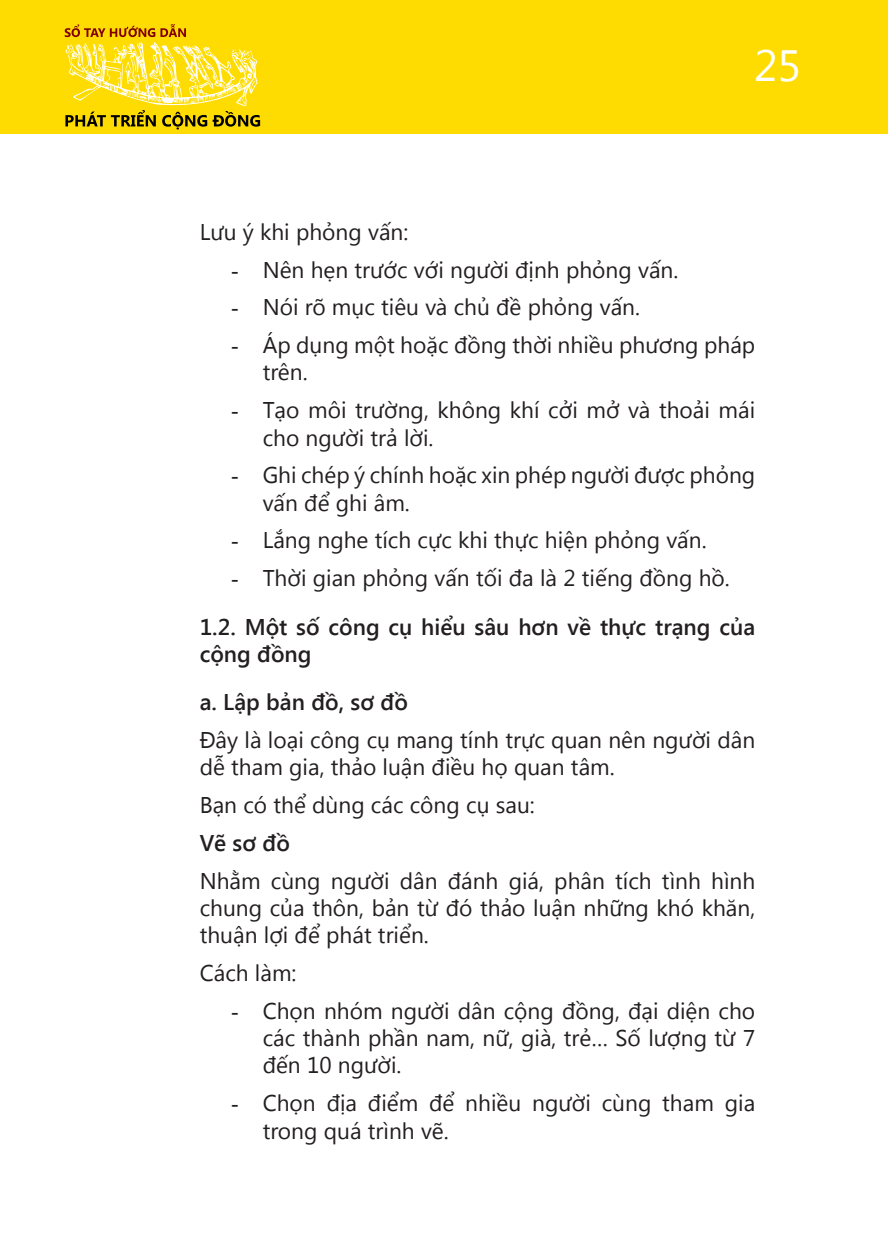
<style>
.page{position:relative;width:888px;height:1260px;background:#fff}
.page>*{position:absolute;margin:0;border:0;box-sizing:border-box;transform-origin:0 0}
.t1{font:43.75px "Segoe UI";color:#fff}
.Text{font:22.75px/27.3px "Segoe UI";color:#231f20}
.Heading_3{font:600 22.75px/27.3px "Segoe UI";color:#231f20}
.Heading_3-2{font:22.75px "Segoe UI";color:#231f20}
.Text-2{font:600 22.75px "Segoe UI";color:#231f20}
.s1{font-family:"Times New Roman"}
</style>
<div class="page">
<div style="left:0;top:0;width:10px;height:134px;background:#ffdc01"></div>
<div style="left:10px;top:0;width:878px;height:134px;background:#ffdc01"></div>
<svg style="left:65px;top:24px;width:195px;height:106px"></svg>
<h1 class="t1" style="left:754px;top:36px;width:49px">25</h1>
<p class="Heading_3-2" style="left:200px;top:216px;width:210px">Lưu ý khi phỏng vấn:</p>
<p class="Text" style="left:231px;top:255px;width:449px"><span class="s1">-</span> Nên hẹn trước với người định phỏng vấn.</p>
<p class="Text" style="left:231px;top:293px;width:410px"><span class="s1">-</span> Nói rõ mục tiêu và chủ đề phỏng vấn.</p>
<p class="Text" style="left:263px;top:330px;width:494px;text-indent:-32px"><span class="s1">-</span> Áp dụng một hoặc đồng thời nhiều phương pháp trên.</p>
<p class="Text" style="left:263px;top:396px;width:494px;text-indent:-32px"><span class="s1">-</span> Tạo môi trường, không khí cởi mở và thoải mái cho người trả lời.</p>
<p class="Text" style="left:263px;top:461px;width:494px;text-indent:-32px"><span class="s1">-</span> Ghi chép ý chính hoặc xin phép người được phỏng vấn để ghi âm.</p>
<p class="Text" style="left:231px;top:526px;width:477px"><span class="s1">-</span> Lắng nghe tích cực khi thực hiện phỏng vấn.</p>
<p class="Text" style="left:231px;top:564px;width:500px"><span class="s1">-</span> Thời gian phỏng vấn tối đa là 2 tiếng đồng hồ.</p>
<p class="Heading_3" style="left:200px;top:612px;width:557px">1.2. Một số công cụ hiểu sâu hơn về thực trạng của cộng đồng</p>
<p class="Heading_3" style="left:200px;top:687px;width:209px">a. Lập bản đồ, sơ đồ</p>
<p class="Text" style="left:200px;top:725px;width:557px">Đây là loại công cụ mang tính trực quan nên người dân dễ tham gia, thảo luận điều họ quan tâm.</p>
<p class="Text" style="left:200px;top:790px;width:337px">Bạn có thể dùng các công cụ sau:</p>
<p class="Text-2" style="left:200px;top:827px;width:91px">Vẽ sơ đồ</p>
<p class="Text" style="left:200px;top:866px;width:557px;text-align:justify">Nhằm cùng người dân đánh giá, phân tích tình hình chung của thôn, bản từ đó thảo luận những khó khăn, thuận lợi để phát triển.</p>
<p class="Text" style="left:200px;top:958px;width:98px">Cách làm:</p>
<p class="Text" style="left:263px;top:996px;width:494px;text-align:justify;text-indent:-32px"><span class="s1">-</span> Chọn nhóm người dân cộng đồng, đại diện cho các thành phần nam, nữ, già, trẻ… Số lượng từ 7 đến 10 người.</p>
<p class="Text" style="left:263px;top:1089px;width:494px;text-indent:-32px"><span class="s1">-</span> Chọn địa điểm để nhiều người cùng tham gia trong quá trình vẽ.</p>
</div>
